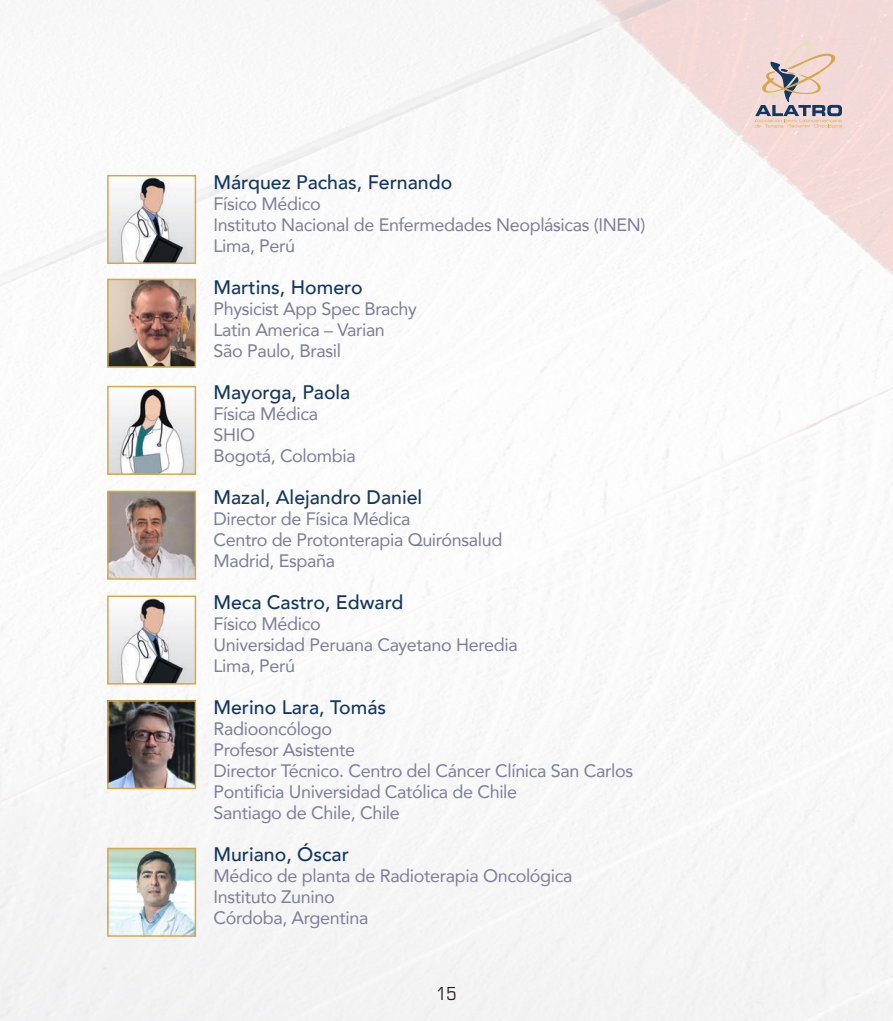
<style>
.page{position:relative;width:893px;height:1021px;background:#fff}
.page>*{position:absolute;margin:0;border:0;box-sizing:border-box;transform-origin:0 0}
.t1{font:500 19.5px "Avenir";color:#123760}
.t2{font:18px/21px "Avenir";letter-spacing:-.02em;color:#7b7e99}
.t3{font:condensed 18px "Eurostile LT Std";color:#231f20}
</style>
<div class="page">
<img style="left:0;top:0;width:893px;height:1020px">
<svg style="left:754px;top:34px;width:91px;height:94px;background:#dbc6c1"></svg>
<img style="left:110px;top:178px;width:83px;height:83px">
<div style="left:107px;top:175px;width:89px;height:89px;border:2px solid #d4a949"></div>
<img style="left:110px;top:282px;width:83px;height:83px">
<div style="left:107px;top:279px;width:89px;height:89px;border:2px solid #d4a949"></div>
<img style="left:110px;top:389px;width:83px;height:83px">
<div style="left:107px;top:386px;width:89px;height:89px;border:2px solid #d4a949"></div>
<img style="left:110px;top:493px;width:83px;height:83px">
<div style="left:107px;top:490px;width:89px;height:89px;border:2px solid #d4a949"></div>
<img style="left:110px;top:598px;width:83px;height:83px">
<div style="left:107px;top:595px;width:89px;height:89px;border:2px solid #d4a949"></div>
<img style="left:110px;top:703px;width:83px;height:83px">
<div style="left:107px;top:700px;width:89px;height:89px;border:2px solid #d4a949"></div>
<img style="left:110px;top:850px;width:83px;height:83px">
<div style="left:107px;top:847px;width:89px;height:89px;border:2px solid #d4a949"></div>
<p class="t1" style="left:213px;top:165px;width:240px">Márquez Pachas, Fernando</p>
<p class="t2" style="left:213px;top:193px;width:109px">Físico Médico</p>
<p class="t2" style="left:213px;top:214px;width:433px">Instituto Nacional de Enfermedades Neoplásicas (INEN)</p>
<p class="t2" style="left:213px;top:235px;width:83px">Lima, Perú</p>
<p class="t1" style="left:213px;top:270px;width:151px">Martins, Homero</p>
<p class="t2" style="left:213px;top:298px;width:205px">Physicist App Spec Brachy</p>
<p class="t2" style="left:213px;top:319px;width:173px">Latin America – Varian</p>
<p class="t2" style="left:213px;top:340px;width:129px">São Paulo, Brasil</p>
<p class="t1" style="left:213px;top:375px;width:138px">Mayorga, Paola</p>
<p class="t2" style="left:213px;top:403px;width:106px">Física Médica</p>
<p class="t2" style="left:213px;top:424px;width:43px">SHIO</p>
<p class="t2" style="left:213px;top:445px;width:144px">Bogotá, Colombia</p>
<p class="t1" style="left:213px;top:480px;width:210px">Mazal, Alejandro Daniel</p>
<p class="t2" style="left:213px;top:508px;width:290px">Director de Física Médica<br>Centro de Protonterapia Quirónsalud<br>Madrid, España</p>
<p class="t1" style="left:213px;top:585px;width:191px">Meca Castro, Edward</p>
<p class="t2" style="left:213px;top:613px;width:109px">Físico Médico</p>
<p class="t2" style="left:213px;top:634px;width:306px">Universidad Peruana Cayetano Heredia</p>
<p class="t2" style="left:213px;top:655px;width:83px">Lima, Perú</p>
<p class="t1" style="left:213px;top:690px;width:174px">Merino Lara, Tomás</p>
<p class="t2" style="left:213px;top:718px;width:120px">Radiooncólogo</p>
<p class="t2" style="left:213px;top:739px;width:143px">Profesor Asistente</p>
<p class="t2" style="left:213px;top:760px;width:421px">Director Técnico. Centro del Cáncer Clínica San Carlos</p>
<p class="t2" style="left:213px;top:781px;width:305px">Pontificia Universidad Católica de Chile<br>Santiago de Chile, Chile</p>
<p class="t1" style="left:213px;top:837px;width:137px">Muriano, Óscar</p>
<p class="t2" style="left:213px;top:865px;width:361px">Médico de planta de Radioterapia Oncológica<br>Instituto Zunino<br>Córdoba, Argentina</p>
<p class="t3" style="left:436px;top:983px;width:22px">15</p>
</div>
